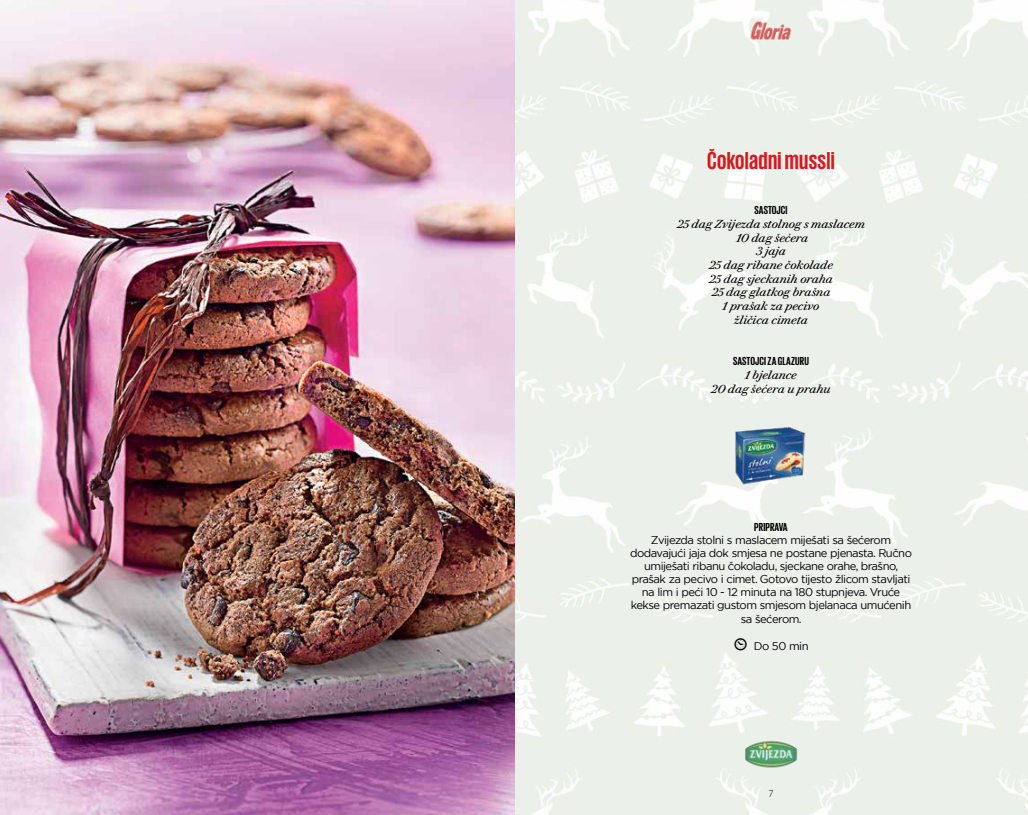
<style>
.page{position:relative;width:1028px;height:815px;background:#fff}
.page>*{position:absolute;margin:0;border:0;box-sizing:border-box;transform-origin:0 0}
.t1{font:700 25px "Giorgio Sans";letter-spacing:.015em;color:#d71920}
.t2{font:700 11.88px "Giorgio Sans";letter-spacing:.015em;color:#000}
.t3{font:11.25px/13.1px "Gotham";letter-spacing:-.045em;color:#000;text-align:center}
.t4{font:italic 11.25px/13.8px "Le Jeune Text";color:#000;text-align:center}
.t5{font:300 10px "Gotham";color:#000;scale:.85 1}
.s1{font-family:"Modern Pictograms";font-size:18.75px}
</style>
<div class="page">
<img style="left:0;top:0;width:1028px;height:815px">
<img style="left:733px;top:422px;width:73px;height:67px">
<h1 class="t1" style="left:707px;top:148px;width:129px">Čokoladni mussli</h1>
<p class="t2" style="left:754px;top:204px;width:35px">SASTOJCI</p>
<p class="t4" style="left:677px;top:216px;width:189px">25 dag Zvijezda stolnog s maslacem<br>10 dag šećera<br>3 jaja<br>25 dag ribane čokolade<br>25 dag sjeckanih oraha<br>25 dag glatkog brašna<br>1 prašak za pecivo<br>žličica cimeta</p>
<p class="t2" style="left:733px;top:355px;width:77px">SASTOJCI ZA GLAZURU</p>
<p class="t4" style="left:711px;top:368px;width:121px">1 bjelance<br>20 dag šećera u prahu</p>
<p class="t2" style="left:754px;top:521px;width:35px">PRIPRAVA</p>
<p class="t3" style="left:630px;top:533px;width:283px">Zvijezda stolni s maslacem miješati sa šećerom dodavajući jaja dok smjesa ne postane pjenasta. Ručno umiješati ribanu čokoladu, sjeckane orahe, brašno, prašak za pecivo i cimet. Gotovo tijesto žlicom stavljati na lim i peći 10 - 12 minuta na 180 stupnjeva. Vruće kekse premazati gustom smjesom bjelanaca umućenih sa šećerom.</p>
<p class="t3" style="left:733px;top:639px;width:77px"><span class="s1">{</span> Do 50 min</p>
<p class="t5" style="left:768px;top:787px;width:7px">7</p>
</div>
